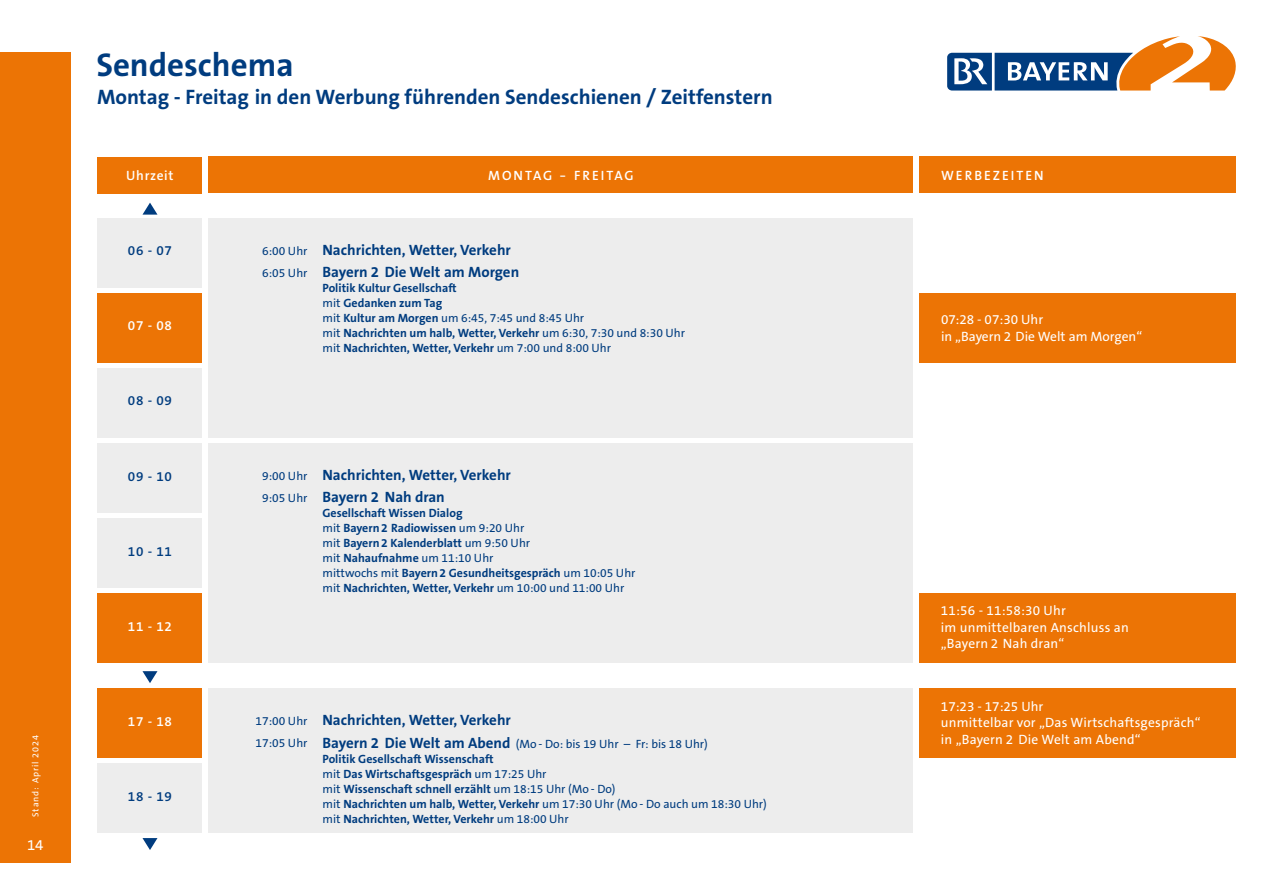
<style>
.page{position:relative;width:1263px;height:893px;background:#fff}
.page>*{position:absolute;margin:0;border:0;box-sizing:border-box;transform-origin:0 0}
.t1{font:700 33px "The Sans B7";color:#003c7f}
.t2{font:700 21px "The Sans B7";color:#003c7f}
.t3{font:700 15px/22.5px "The Sans B7";color:#003c7f}
.t4{font:15px "The Sans B5 Plain";color:#fff}
.t5{font:13.5px/16.5px "The Sans B5 Plain";letter-spacing:.015em;color:#fff}
.t6{font:600 13.5px "The Sans B6";letter-spacing:.05em;color:#003c7f}
.t7{font:600 13.5px "The Sans B6";letter-spacing:.075em;color:#fff}
.t8{font:600 13.5px "The Sans B6";letter-spacing:.05em;color:#fff}
.t9{font:600 13.5px "The Sans B6";letter-spacing:.145em;color:#fff}
.t10{font:600 13.5px "The Sans B6";letter-spacing:.15em;color:#fff}
.t11{font:700 12px/15px "The Sans B7";color:#003c7f}
.t12{font:12px/22.5px "The Sans B5 Plain";color:#003c7f}
.t13{font:9px "The Sans B5 Plain";letter-spacing:.1em;color:#fff}
.s1{font-family:"The Sans B5 Plain";font-weight:400}
.s2{font-family:"The Sans B7";font-weight:700}
.s3{font-family:"The Sans B7";font-weight:700;font-size:15px}
</style>
<div class="page">
<div style="left:208px;top:157px;width:706px;height:36px;background:#ec7405"></div>
<div style="left:920px;top:157px;width:316px;height:36px;background:#ec7405"></div>
<div style="left:0;top:52px;width:70px;height:810px;background:#ec7405"></div>
<svg style="left:947px;top:36px;width:289px;height:55px"></svg>
<div style="left:98px;top:158px;width:104px;height:36px;background:#ec7405"></div>
<div style="left:98px;top:218px;width:104px;height:69px;background:#ededed"></div>
<div style="left:98px;top:293px;width:104px;height:69px;background:#ec7405"></div>
<div style="left:920px;top:293px;width:316px;height:69px;background:#ec7405"></div>
<div style="left:98px;top:368px;width:104px;height:69px;background:#ededed"></div>
<div style="left:98px;top:443px;width:104px;height:69px;background:#ededed"></div>
<div style="left:208px;top:218px;width:706px;height:219px;background:#ededed"></div>
<div style="left:98px;top:518px;width:104px;height:69px;background:#ededed"></div>
<div style="left:98px;top:764px;width:104px;height:68px;background:#ededed"></div>
<div style="left:920px;top:593px;width:316px;height:69px;background:#ec7405"></div>
<div style="left:920px;top:688px;width:316px;height:70px;background:#ec7405"></div>
<div style="left:98px;top:593px;width:104px;height:69px;background:#ec7405"></div>
<div style="left:98px;top:688px;width:104px;height:70px;background:#ec7405"></div>
<div style="left:208px;top:688px;width:706px;height:144px;background:#ededed"></div>
<div style="left:208px;top:443px;width:706px;height:219px;background:#ededed"></div>
<svg style="left:143px;top:838px;width:15px;height:12px"></svg>
<svg style="left:143px;top:671px;width:15px;height:12px"></svg>
<svg style="left:143px;top:202px;width:14px;height:12px"></svg>
<p class="t13" style="left:31px;top:817px;width:83px;rotate:-90deg">Stand: April 2024</p>
<p class="t4" style="left:27px;top:836px;width:18px">14</p>
<h1 class="t1" style="left:96px;top:47px;width:199px">Sendeschema</h1>
<h2 class="t2" style="left:97px;top:86px;width:677px">Montag - Freitag in den Werbung führenden Sendeschienen / Zeitfenstern</h2>
<p class="t8" style="left:104px;top:168px;width:49px">Uhrzeit</p>
<p class="t8" style="left:126px;top:168px;width:49px">Uhrzeit</p>
<p class="t9" style="left:488px;top:168px;width:147px">MONTAG - FREITAG</p>
<p class="t6" style="left:128px;top:243px;width:46px">06 - 07</p>
<p class="t7" style="left:128px;top:318px;width:46px">07 - 08</p>
<p class="t6" style="left:128px;top:393px;width:46px">08 - 09</p>
<p class="t6" style="left:128px;top:468px;width:46px">09 - 10</p>
<p class="t6" style="left:128px;top:543px;width:46px">10 - 11</p>
<p class="t7" style="left:128px;top:618px;width:46px">11 - 12</p>
<p class="t7" style="left:128px;top:714px;width:46px">17 - 18</p>
<p class="t6" style="left:128px;top:789px;width:46px">18 - 19</p>
<p class="t12" style="left:262px;top:239px;width:47px">6:00 Uhr<br>6:05 Uhr</p>
<p class="t3" style="left:322px;top:239px;width:198px">Nachrichten, Wetter, Verkehr<br>Bayern 2 Die Welt am Morgen</p>
<p class="t11" style="left:322px;top:281px;width:136px">Politik Kultur Gesellschaft <span class="s1">mit</span> Gedanken zum Tag</p>
<p class="t12" style="left:322px;top:307px;width:263px">mit <span class="s2">Kultur am Morgen</span> um 6:45, 7:45 und 8:45 Uhr</p>
<p class="t11" style="left:322px;top:326px;width:364px"><span class="s1">mit</span> Nachrichten um halb, Wetter, Verkehr <span class="s1">um 6:30, 7:30 und 8:30 Uhr mit</span> Nachrichten, Wetter, Verkehr <span class="s1">um 7:00 und 8:00 Uhr</span></p>
<p class="t12" style="left:262px;top:465px;width:47px">9:00 Uhr<br>9:05 Uhr</p>
<p class="t3" style="left:323px;top:464px;width:190px">Nachrichten, Wetter, Verkehr<br>Bayern 2 Nah dran</p>
<p class="t11" style="left:323px;top:506px;width:209px">Gesellschaft Wissen Dialog<br><span class="s1">mit</span> Bayern 2 Radiowissen <span class="s1">um 9:20 Uhr mit</span> Bayern 2 Kalenderblatt <span class="s1">um 9:50 Uhr</span></p>
<p class="t12" style="left:323px;top:547px;width:173px">mit <span class="s2">Nahaufnahme</span> um 11:10 Uhr</p>
<p class="t11" style="left:323px;top:566px;width:314px"><span class="s1">mittwochs mit</span> Bayern 2 Gesundheitsgespräch <span class="s1">um 10:05 Uhr mit</span> Nachrichten, Wetter, Verkehr <span class="s1">um 10:00 und 11:00 Uhr</span></p>
<p class="t12" style="left:256px;top:710px;width:53px">17:00 Uhr<br>17:05 Uhr</p>
<p class="t3" style="left:323px;top:709px;width:190px">Nachrichten, Wetter, Verkehr</p>
<p class="t12" style="left:323px;top:732px;width:387px"><span class="s3">Bayern 2 Die Welt am Abend</span> (Mo - Do: bis 19 Uhr – Fr: bis 18 Uhr)</p>
<p class="t11" style="left:323px;top:751px;width:295px">Politik Gesellschaft Wissenschaft<br><span class="s1">mit</span> Das Wirtschaftsgespräch <span class="s1">um 17:25 Uhr<br>mit</span> Wissenschaft schnell erzählt <span class="s1">um 18:15 Uhr (Mo - Do)</span></p>
<p class="t12" style="left:323px;top:792px;width:446px">mit <span class="s2">Nachrichten um halb, Wetter, Verkehr</span> um 17:30 Uhr (Mo - Do auch um 18:30 Uhr)</p>
<p class="t11" style="left:323px;top:811px;width:248px"><span class="s1">mit</span> Nachrichten, Wetter, Verkehr <span class="s1">um 18:00 Uhr</span></p>
<p class="t10" style="left:941px;top:168px;width:104px">WERBEZEITEN</p>
<p class="t5" style="left:941px;top:312px;width:203px">07:28 - 07:30 Uhr<br>in „Bayern 2 Die Welt am Morgen“</p>
<p class="t5" style="left:941px;top:603px;width:189px">11:56 - 11:58:30 Uhr<br>im unmittelbaren Anschluss an „Bayern 2 Nah dran“</p>
<p class="t5" style="left:941px;top:698px;width:261px">17:23 - 17:25 Uhr<br>unmittelbar vor „Das Wirtschaftsgespräch“ in „Bayern 2 Die Welt am Abend“</p>
</div>
